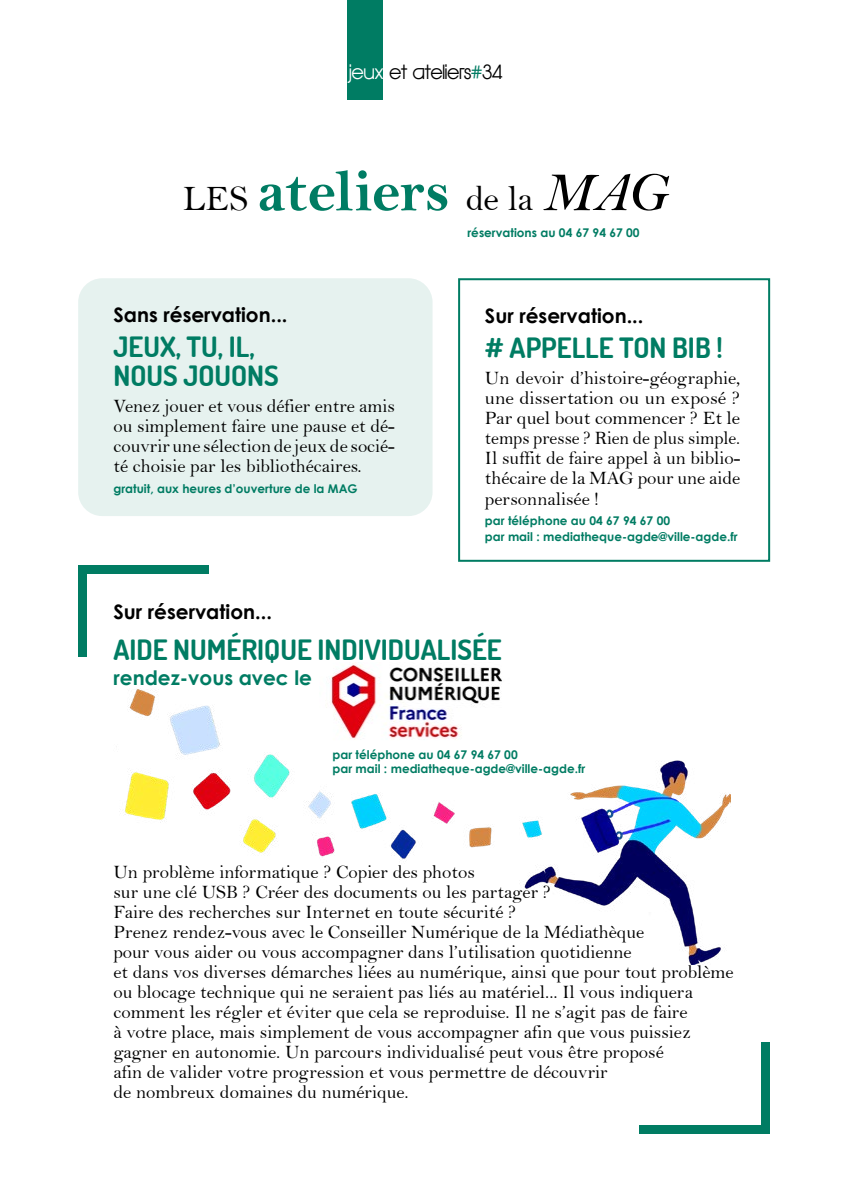
<style>
.page{position:relative;width:851px;height:1191px;background:#fff}
.page>*{position:absolute;margin:0;border:0;box-sizing:border-box;transform-origin:0 0}
.t1{font:60px "Bell MT Bold";letter-spacing:-.01em;color:#007c63}
.t2{font:200 28px/29.2px "Dosis";color:#007c63}
.t3{font:700 20px "Century Gothic";color:#000}
.t4{font:700 20px "Hasteristico";color:#000}
.t5{font:700 20px "Century Gothic";color:#007c63}
.t6{font:19px/20px "Bell";color:#000;text-align:justify}
.t7{font:700 12px/15.2px "Century Gothic";color:#007c63}
.s1{color:#fff}
.s2{color:#007c63}
.s3{font-family:"Bell";font-size:36px;color:#000}
.s4{font-family:"Bell MT Italic";font-size:56px;color:#000}
</style>
<div class="page">
<div style="left:78px;top:278px;width:354px;height:238px;background:#e6f2ef;border-radius:24px"></div>
<div style="left:347px;top:0;width:36px;height:99px;background:#007c63"></div>
<div style="left:458px;top:278px;width:312px;height:284px;border:2px solid #007c63"></div>
<img style="left:125px;top:689px;width:605px;height:276px">
<img style="left:319px;top:663px;width:199px;height:78px">
<div style="left:78px;top:566px;width:9px;height:91px;background:#007c63"></div>
<div style="left:78px;top:565px;width:130px;height:9px;background:#007c63"></div>
<div style="left:761px;top:1042px;width:9px;height:90px;background:#007c63"></div>
<div style="left:639px;top:1125px;width:131px;height:8px;background:#007c63"></div>
<p class="t4" style="left:348px;top:60px;width:156px"><span class="s1">jeux</span> et ateliers<span class="s2">#</span>34</p>
<h1 class="t1" style="left:183px;top:155px;width:486px"><span class="s3">LES</span> ateliers <span class="s3">de la</span> <span class="s4">MAG</span></h1>
<p class="t3" style="left:113px;top:299px;width:175px">Sans réservation...</p>
<h2 class="t2" style="left:113px;top:330px;width:167px">JEUX, TU, IL,<br>NOUS JOUONS</h2>
<p class="t6" style="left:113px;top:395px;width:283px">Venez jouer et vous défier entre amis ou simplement faire une pause et dé&shy;couvrir une sélection de jeux de socié&shy;té choisie par les bibliothécaires.</p>
<p class="t7" style="left:113px;top:480px;width:246px">gratuit, aux heures d’ouverture de la MAG</p>
<p class="t7" style="left:467px;top:224px;width:174px">réservations au 04 67 94 67 00</p>
<p class="t3" style="left:485px;top:301px;width:160px">Sur réservation...</p>
<h2 class="t2" style="left:485px;top:332px;width:239px"># APPELLE TON BIB !</h2>
<p class="t6" style="left:485px;top:367px;width:257px">Un devoir d’histoire-géographie, une dissertation ou un exposé ?<br>Par quel bout commencer ? Et le temps presse ? Rien de plus simple.<br>Il suffit de faire appel à un biblio&shy;thécaire de la MAG pour une aide personnalisée !</p>
<p class="t7" style="left:485px;top:513px;width:254px">par téléphone au 04 67 94 67 00<br>par mail : mediatheque-agde@ville-agde.fr</p>
<p class="t3" style="left:113px;top:596px;width:160px">Sur réservation...</p>
<h2 class="t2" style="left:113px;top:634px;width:390px">AIDE NUMÉRIQUE INDIVIDUALISÉE</h2>
<p class="t5" style="left:113px;top:663px;width:200px">rendez-vous avec le</p>
<p class="t7" style="left:332px;top:747px;width:254px;line-height:14px">par téléphone au 04 67 94 67 00<br>par mail : mediatheque-agde@ville-agde.fr</p>
<p class="t6" style="left:113px;top:862px;width:621px;text-align:left">Un problème informatique ? Copier des photos<br>sur une clé USB ? Créer des documents ou les partager ?<br>Faire des recherches sur Internet en toute sécurité ?<br>Prenez rendez-vous avec le Conseiller Numérique de la Médiathèque<br>pour vous aider ou vous accompagner dans l’utilisation quotidienne<br>et dans vos diverses démarches liées au numérique, ainsi que pour tout problème ou blocage technique qui ne seraient pas liés au matériel... Il vous indiquera comment les régler et éviter que cela se reproduise. Il ne s’agit pas de faire<br>à votre place, mais simplement de vous accompagner afin que vous puissiez gagner en autonomie. Un parcours individualisé peut vous être proposé<br>afin de valider votre progression et vous permettre de découvrir<br>de nombreux domaines du numérique.</p>
</div>
